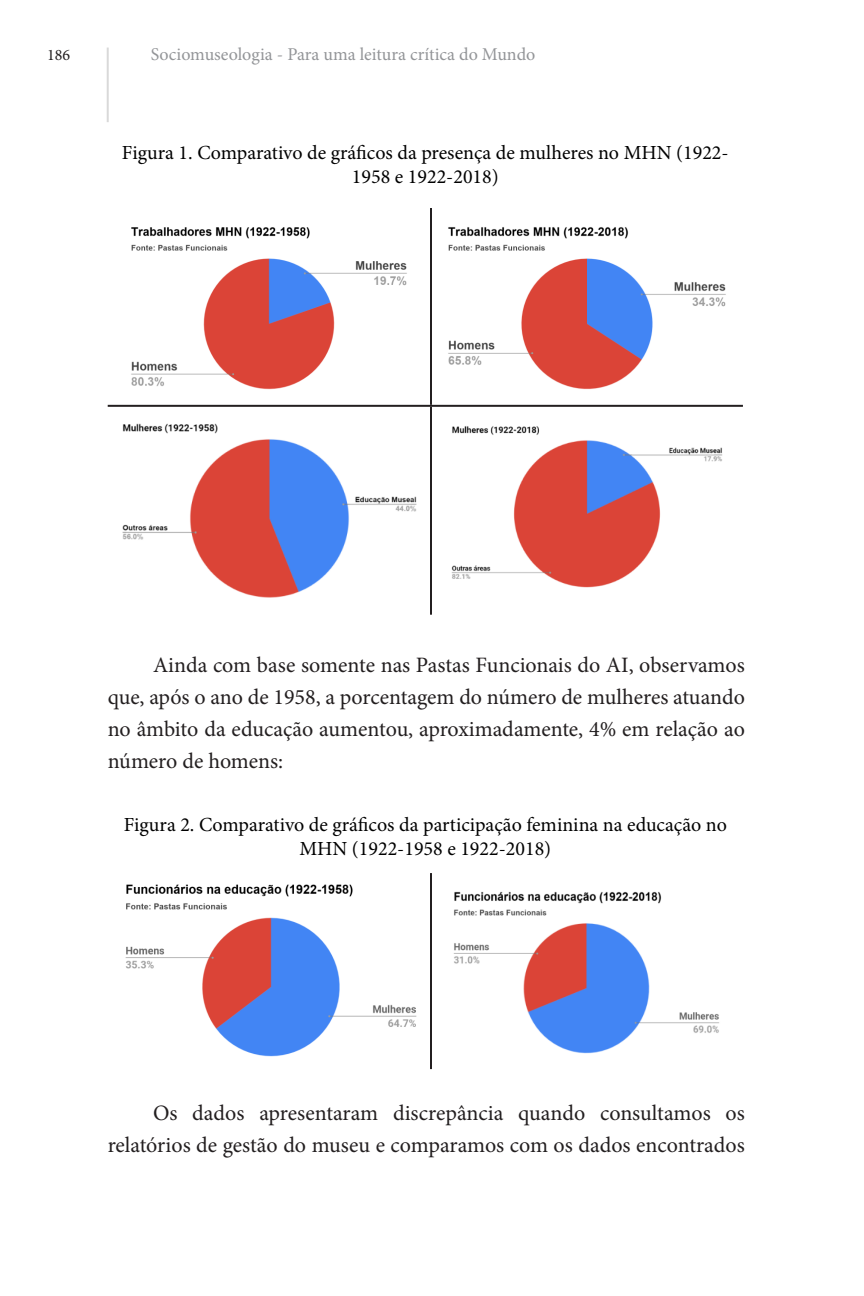
<style>
.page{position:relative;width:864px;height:1296px;background:#fff}
.page>*{position:absolute;margin:0;border:0;box-sizing:border-box;transform-origin:0 0}
.texto{font:22px/32px "Minion Pro";color:#231f20;text-align:justify}
.t1{font:20px/24px "Minion Pro";color:#000;text-align:center}
.t2{font:18px "Minion Pro";color:#939598}
.t3{font:16px "Minion Pro";color:#231f20}
</style>
<div class="page">
<hr style="left:107px;top:48px;width:2px;height:74px;background:#d9d9d9">
<hr style="left:430px;top:208px;width:2px;height:197px;background:#231f20">
<hr style="left:108px;top:405px;width:323px;height:2px;background:#231f20">
<hr style="left:431px;top:405px;width:312px;height:2px;background:#231f20">
<hr style="left:430px;top:407px;width:2px;height:208px;background:#231f20">
<img style="left:131px;top:227px;width:276px;height:163px">
<img style="left:448px;top:227px;width:278px;height:163px">
<img style="left:122px;top:423px;width:295px;height:175px">
<img style="left:451px;top:426px;width:271px;height:162px">
<hr style="left:430px;top:873px;width:2px;height:196px;background:#231f20">
<img style="left:125px;top:884px;width:292px;height:173px">
<img style="left:453px;top:891px;width:266px;height:163px">
<p class="t3" style="left:47px;top:44px;width:25px">186</p>
<p class="t2" style="left:151px;top:42px;width:386px">Sociomuseologia - Para uma leitura crítica do Mundo</p>
<p class="t1" style="left:122px;top:140px;width:608px">Figura 1. Comparativo de gráficos da presença de mulheres no MHN (1922-<br>1958 e 1922-2018)</p>
<p class="texto" style="left:108px;top:649px;width:639px;text-indent:45px">Ainda com base somente nas Pastas Funcionais do AI, observamos que, após o ano de 1958, a porcentagem do número de mulheres atuando no âmbito da educação aumentou, aproximadamente, 4% em relação ao número de homens:</p>
<p class="t1" style="left:124px;top:812px;width:605px">Figura 2. Comparativo de gráficos da participação feminina na educação no<br>MHN (1922-1958 e 1922-2018)</p>
<p class="texto" style="left:108px;top:1097px;width:639px;text-align:right">Os dados apresentaram discrepância quando consultamos os relatórios de gestão do museu e comparamos com os dados encontrados</p>
</div>
